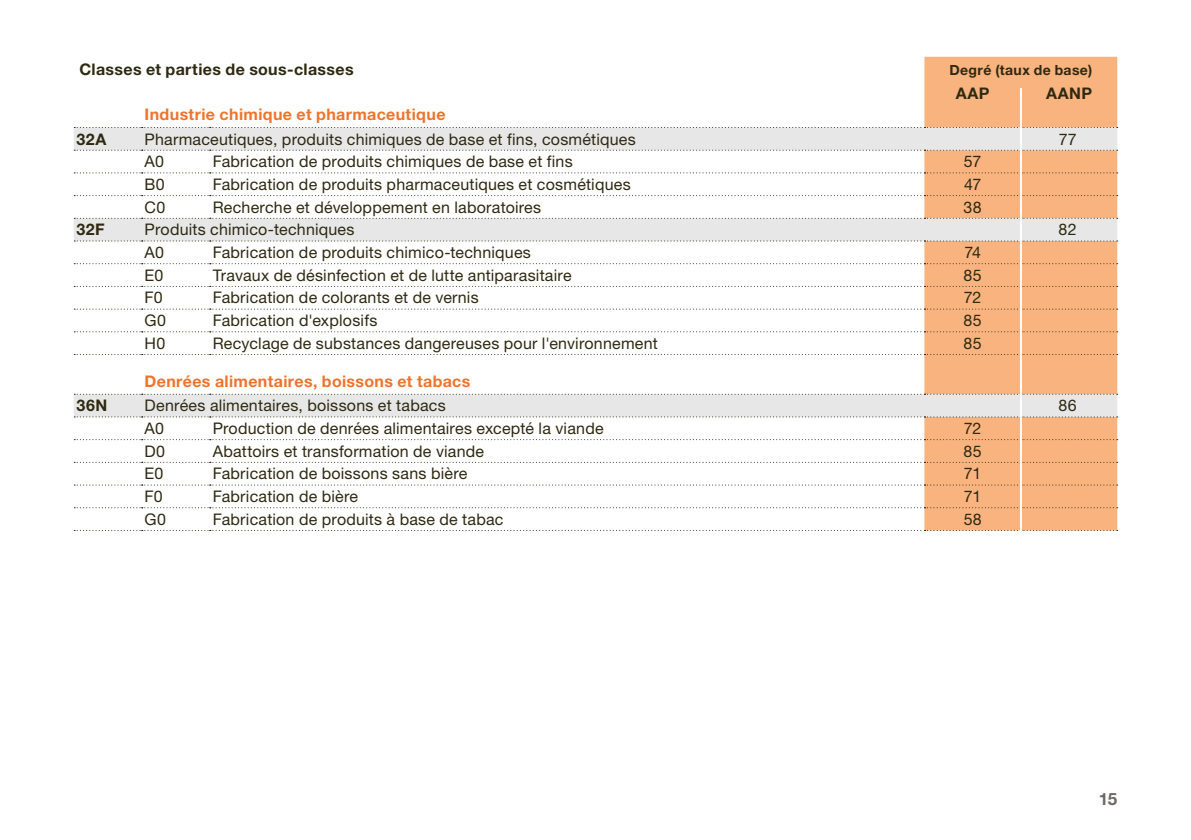
<style>
.page{position:relative;width:1191px;height:840px;background:#fff}
.page>*{position:absolute;margin:0;border:0;box-sizing:border-box;transform-origin:0 0}
.t1{font:700 17px "Helvetica Neue LT Std";color:#6d6a63}
.t2{font:16px "Helvetica Neue LT Std";letter-spacing:.015em;color:#2f2912}
.t3{font:700 16px "Helvetica Neue LT Std";letter-spacing:.025em;color:#ee742d}
.t4{font:700 16px "Helvetica Neue LT Std";letter-spacing:.025em;color:#2f2912}
.t5{font:700 14px "Helvetica Neue LT Std";letter-spacing:.025em;color:#2f2912}
</style>
<div class="page">
<div style="left:924px;top:57px;width:193px;height:472px;background:#f8b37f"></div>
<svg style="left:74px;top:128px;width:1043px;height:288px"></svg>
<svg style="left:74px;top:263px;width:1043px;height:1px"></svg>
<svg style="left:74px;top:286px;width:1043px;height:1px"></svg>
<svg style="left:74px;top:308px;width:1043px;height:1px"></svg>
<svg style="left:74px;top:331px;width:1043px;height:1px"></svg>
<svg style="left:74px;top:127px;width:1043px;height:1px"></svg>
<svg style="left:74px;top:150px;width:1043px;height:1px"></svg>
<svg style="left:74px;top:218px;width:1043px;height:1px"></svg>
<svg style="left:74px;top:240px;width:1043px;height:1px"></svg>
<svg style="left:74px;top:393px;width:1043px;height:1px"></svg>
<svg style="left:74px;top:416px;width:1043px;height:1px"></svg>
<svg style="left:74px;top:461px;width:1043px;height:1px"></svg>
<svg style="left:74px;top:484px;width:1043px;height:1px"></svg>
<svg style="left:924px;top:529px;width:193px;height:1px"></svg>
<svg style="left:74px;top:507px;width:1043px;height:1px"></svg>
<svg style="left:74px;top:172px;width:1043px;height:1px"></svg>
<svg style="left:74px;top:439px;width:1043px;height:1px"></svg>
<svg style="left:74px;top:354px;width:1043px;height:1px"></svg>
<svg style="left:74px;top:195px;width:1043px;height:1px"></svg>
<hr style="left:1020px;top:88px;width:2px;height:663px;background:#fff">
<p class="t4" style="left:79px;top:59px;width:276px">Classes et parties de sous-classes</p>
<p class="t5" style="left:949px;top:61px;width:144px">Degré (taux de base)</p>
<p class="t4" style="left:955px;top:83px;width:35px">AAP</p>
<p class="t4" style="left:1046px;top:83px;width:48px">AANP</p>
<p class="t3" style="left:145px;top:105px;width:302px">Industrie chimique et pharmaceutique</p>
<p class="t4" style="left:77px;top:129px;width:31px">32A</p>
<p class="t2" style="left:145px;top:129px;width:493px">Pharmaceutiques, produits chimiques de base et fins, cosmétiques</p>
<p class="t2" style="left:1058px;top:129px;width:19px">77</p>
<p class="t2" style="left:145px;top:152px;width:21px">A0</p>
<p class="t2" style="left:213px;top:152px;width:361px">Fabrication de produits chimiques de base et fins</p>
<p class="t2" style="left:963px;top:152px;width:19px">57</p>
<p class="t2" style="left:145px;top:175px;width:22px">B0</p>
<p class="t2" style="left:213px;top:175px;width:419px">Fabrication de produits pharmaceutiques et cosmétiques</p>
<p class="t2" style="left:964px;top:175px;width:19px">47</p>
<p class="t2" style="left:145px;top:197px;width:22px">C0</p>
<p class="t2" style="left:213px;top:197px;width:330px">Recherche et développement en laboratoires</p>
<p class="t2" style="left:963px;top:197px;width:20px">38</p>
<p class="t4" style="left:77px;top:220px;width:30px">32F</p>
<p class="t2" style="left:145px;top:220px;width:211px">Produits chimico-techniques</p>
<p class="t2" style="left:1058px;top:220px;width:19px">82</p>
<p class="t2" style="left:145px;top:243px;width:21px">A0</p>
<p class="t2" style="left:213px;top:243px;width:320px">Fabrication de produits chimico-techniques</p>
<p class="t2" style="left:964px;top:243px;width:18px">74</p>
<p class="t2" style="left:145px;top:265px;width:20px">E0</p>
<p class="t2" style="left:213px;top:265px;width:360px">Travaux de désinfection et de lutte antiparasitaire</p>
<p class="t2" style="left:963px;top:265px;width:20px">85</p>
<p class="t2" style="left:145px;top:288px;width:20px">F0</p>
<p class="t2" style="left:213px;top:288px;width:267px">Fabrication de colorants et de vernis</p>
<p class="t2" style="left:963px;top:288px;width:19px">72</p>
<p class="t2" style="left:145px;top:311px;width:23px">G0</p>
<p class="t2" style="left:213px;top:311px;width:166px">Fabrication d'explosifs</p>
<p class="t2" style="left:963px;top:311px;width:20px">85</p>
<p class="t2" style="left:145px;top:333px;width:22px">H0</p>
<p class="t2" style="left:213px;top:333px;width:447px">Recyclage de substances dangereuses pour l'environnement</p>
<p class="t2" style="left:963px;top:333px;width:20px">85</p>
<p class="t3" style="left:145px;top:371px;width:327px">Denrées alimentaires, boissons et tabacs</p>
<p class="t4" style="left:77px;top:395px;width:32px">36N</p>
<p class="t2" style="left:145px;top:396px;width:303px">Denrées alimentaires, boissons et tabacs</p>
<p class="t2" style="left:1058px;top:396px;width:20px">86</p>
<p class="t2" style="left:145px;top:418px;width:21px">A0</p>
<p class="t2" style="left:213px;top:418px;width:392px">Production de denrées alimentaires excepté la viande</p>
<p class="t2" style="left:963px;top:418px;width:19px">72</p>
<p class="t2" style="left:145px;top:441px;width:22px">D0</p>
<p class="t2" style="left:213px;top:441px;width:273px">Abattoirs et transformation de viande</p>
<p class="t2" style="left:963px;top:441px;width:20px">85</p>
<p class="t2" style="left:145px;top:464px;width:20px">E0</p>
<p class="t2" style="left:213px;top:464px;width:256px">Fabrication de boissons sans bière</p>
<p class="t2" style="left:964px;top:464px;width:19px">71</p>
<p class="t2" style="left:145px;top:486px;width:20px">F0</p>
<p class="t2" style="left:213px;top:486px;width:147px">Fabrication de bière</p>
<p class="t2" style="left:964px;top:486px;width:19px">71</p>
<p class="t2" style="left:145px;top:509px;width:23px">G0</p>
<p class="t2" style="left:213px;top:509px;width:292px">Fabrication de produits à base de tabac</p>
<p class="t2" style="left:963px;top:509px;width:19px">58</p>
<p class="t1" style="left:1098px;top:787px;width:20px">15</p>
</div>
